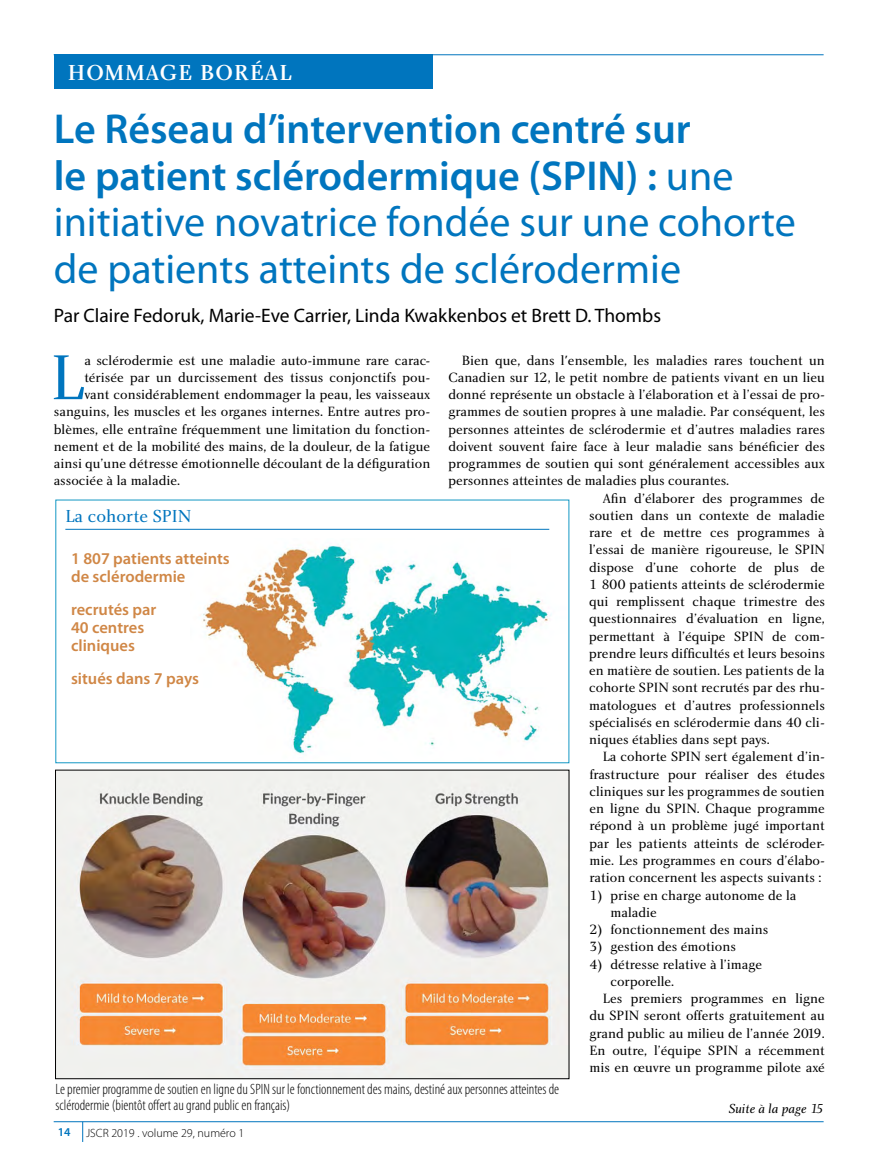
<style>
.page{position:relative;width:878px;height:1175px;background:#fff}
.page>*{position:absolute;margin:0;border:0;box-sizing:border-box;transform-origin:0 0}
.t1{font:65.55px "Charlotte Book Plain";color:#0075be}
.t2{font:42px/46.5px "Myriad Pro";color:#0075be}
.t3{font:22.5px "Charlotte Medium Plain";letter-spacing:.05em;color:#fff}
.t4{font:19.5px "Myriad Pro";color:#000}
.t5{font:18px "Charlotte Book Plain";color:#0075be}
.t6{font:600 16.5px/18px "Myriad Pro";color:#d08746}
.t7{font:300 condensed 15px/16.5px "Myriad Pro";color:#000}
.t8{font:13.8px/17.2px "Charlotte Book Plain";color:#000}
.t9{font:13.5px "Charlotte Book Italic Plain";color:#000}
.t10{font:300 12px "Myriad Pro";color:#000}
.t11{font:600 12px "Myriad Pro";color:#0075be}
.s1{font-weight:600}
</style>
<div class="page">
<img style="left:57px;top:772px;width:510px;height:304px">
<hr style="left:54px;top:54px;width:769px;height:1px;background:#0075be">
<div style="left:54px;top:55px;width:378px;height:34px;background:#0075be"></div>
<hr style="left:54px;top:1121px;width:769px;height:1px;background:#0075be">
<svg style="left:82px;top:1121px;width:1px;height:21px"></svg>
<img style="left:202px;top:544px;width:350px;height:211px">
<hr style="left:65px;top:529px;width:484px;height:1px;background:#0075be">
<h3 class="t3" style="left:68px;top:59px;width:225px">HOMMAGE BORÉAL</h3>
<h2 class="t2" style="left:54px;top:107px;width:743px"><span class="s1">Le Réseau d’intervention centré sur<br>le patient sclérodermique (SPIN) :</span> une initiative novatrice fondée sur une cohorte de patients atteints de sclérodermie</h2>
<h3 class="t4" style="left:54px;top:305px;width:608px">Par Claire Fedoruk, Marie-Eve Carrier, Linda Kwakkenbos et Brett D. Thombs</h3>
<h1 class="t1" style="left:51px;top:338px;width:35px">L</h1>
<p class="t8" style="left:84px;top:351px;width:347px">a sclérodermie est une maladie auto-immune rare carac-</p>
<p class="t8" style="left:84px;top:368px;width:347px">térisée par un durcissement des tissus conjonctifs pou-</p>
<p class="t8" style="left:84px;top:386px;width:347px">vant considérablement endommager la peau, les vaisseaux</p>
<p class="t8" style="left:54px;top:403px;width:378px">sanguins, les muscles et les organes internes. Entre autres pro-</p>
<p class="t8" style="left:54px;top:420px;width:378px">blèmes, elle entraîne fréquemment une limitation du fonction-</p>
<p class="t8" style="left:54px;top:437px;width:378px">nement et de la mobilité des mains, de la douleur, de la fatigue</p>
<p class="t8" style="left:54px;top:455px;width:378px">ainsi qu’une détresse émotionnelle découlant de la défiguration</p>
<p class="t8" style="left:54px;top:472px;width:128px">associée à la maladie.</p>
<h3 class="t5" style="left:65px;top:505px;width:127px">La cohorte SPIN</h3>
<p class="t6" style="left:71px;top:549px;width:160px">1 807 patients atteints de sclérodermie</p>
<p class="t6" style="left:71px;top:601px;width:87px">recrutés par<br>40 centres cliniques</p>
<p class="t6" style="left:71px;top:670px;width:129px">situés dans 7 pays</p>
<p class="t8" style="left:462px;top:351px;width:364px">Bien que, dans l'ensemble, les maladies rares touchent un</p>
<p class="t8" style="left:448px;top:368px;width:378px">Canadien sur 12, le petit nombre de patients vivant en un lieu</p>
<p class="t8" style="left:448px;top:386px;width:378px">donné représente un obstacle à l’élaboration et à l’essai de pro-</p>
<p class="t8" style="left:448px;top:403px;width:378px">grammes de soutien propres à une maladie. Par conséquent, les</p>
<p class="t8" style="left:448px;top:420px;width:378px">personnes atteintes de sclérodermie et d’autres maladies rares</p>
<p class="t8" style="left:448px;top:437px;width:378px">doivent souvent faire face à leur maladie sans bénéficier des</p>
<p class="t8" style="left:448px;top:455px;width:378px">programmes de soutien qui sont généralement accessibles aux</p>
<p class="t8" style="left:448px;top:472px;width:282px">personnes atteintes de maladies plus courantes.</p>
<p class="t8" style="left:602px;top:489px;width:224px">Afin d’élaborer des programmes de</p>
<p class="t8" style="left:589px;top:506px;width:237px">soutien dans un contexte de maladie</p>
<p class="t8" style="left:589px;top:524px;width:237px">rare et de mettre ces programmes à</p>
<p class="t8" style="left:589px;top:541px;width:237px">l’essai de manière rigoureuse, le SPIN</p>
<p class="t8" style="left:589px;top:558px;width:237px">dispose d’une cohorte de plus de</p>
<p class="t8" style="left:589px;top:575px;width:237px">1 800 patients atteints de sclérodermie</p>
<p class="t8" style="left:589px;top:593px;width:237px">qui remplissent chaque trimestre des</p>
<p class="t8" style="left:589px;top:610px;width:237px">questionnaires d’évaluation en ligne,</p>
<p class="t8" style="left:589px;top:627px;width:237px">permettant à l’équipe SPIN de com-</p>
<p class="t8" style="left:589px;top:644px;width:237px">prendre leurs difficultés et leurs besoins</p>
<p class="t8" style="left:589px;top:662px;width:237px">en matière de soutien. Les patients de la</p>
<p class="t8" style="left:589px;top:679px;width:237px">cohorte SPIN sont recrutés par des rhu-</p>
<p class="t8" style="left:589px;top:696px;width:237px">matologues et d’autres professionnels</p>
<p class="t8" style="left:589px;top:713px;width:237px">spécialisés en sclérodermie dans 40 cli-</p>
<p class="t8" style="left:589px;top:731px;width:182px">niques établies dans sept pays.</p>
<p class="t8" style="left:602px;top:748px;width:224px">La cohorte SPIN sert également d’in-</p>
<p class="t8" style="left:589px;top:765px;width:237px">frastructure pour réaliser des études</p>
<p class="t8" style="left:589px;top:782px;width:237px">cliniques sur les programmes de soutien</p>
<p class="t8" style="left:589px;top:799px;width:237px">en ligne du SPIN. Chaque programme</p>
<p class="t8" style="left:589px;top:817px;width:237px">répond à un problème jugé important</p>
<p class="t8" style="left:589px;top:834px;width:237px">par les patients atteints de scléroder-</p>
<p class="t8" style="left:589px;top:851px;width:237px">mie. Les programmes en cours d’élabo-</p>
<p class="t8" style="left:589px;top:868px;width:233px">ration concernent les aspects suivants :</p>
<p class="t8" style="left:610px;top:886px;width:187px;text-indent:-21px">1) prise en charge autonome de la maladie</p>
<p class="t8" style="left:589px;top:920px;width:180px">2) fonctionnement des mains</p>
<p class="t8" style="left:589px;top:937px;width:148px">3) gestion des émotions</p>
<p class="t8" style="left:589px;top:955px;width:174px">4) détresse relative à l’image</p>
<p class="t8" style="left:610px;top:972px;width:65px">corporelle.</p>
<p class="t8" style="left:603px;top:989px;width:223px">Les premiers programmes en ligne</p>
<p class="t8" style="left:589px;top:1006px;width:237px">du SPIN seront offerts gratuitement au</p>
<p class="t8" style="left:589px;top:1024px;width:237px">grand public au milieu de l’année 2019.</p>
<p class="t8" style="left:589px;top:1041px;width:237px">En outre, l’équipe SPIN a récemment</p>
<p class="t8" style="left:589px;top:1058px;width:237px">mis en œuvre un programme pilote axé</p>
<p class="t7" style="left:55px;top:1080px;width:505px">Le premier programme de soutien en ligne du SPIN sur le fonctionnement des mains, destiné aux personnes atteintes de sclérodermie (bientôt offert au grand public en français)</p>
<p class="t11" style="left:58px;top:1125px;width:14px">14</p>
<p class="t10" style="left:86px;top:1126px;width:160px">JSCR 2019 . volume 29, numéro 1</p>
<p class="t9" style="left:728px;top:1100px;width:97px">Suite à la page 15</p>
</div>
